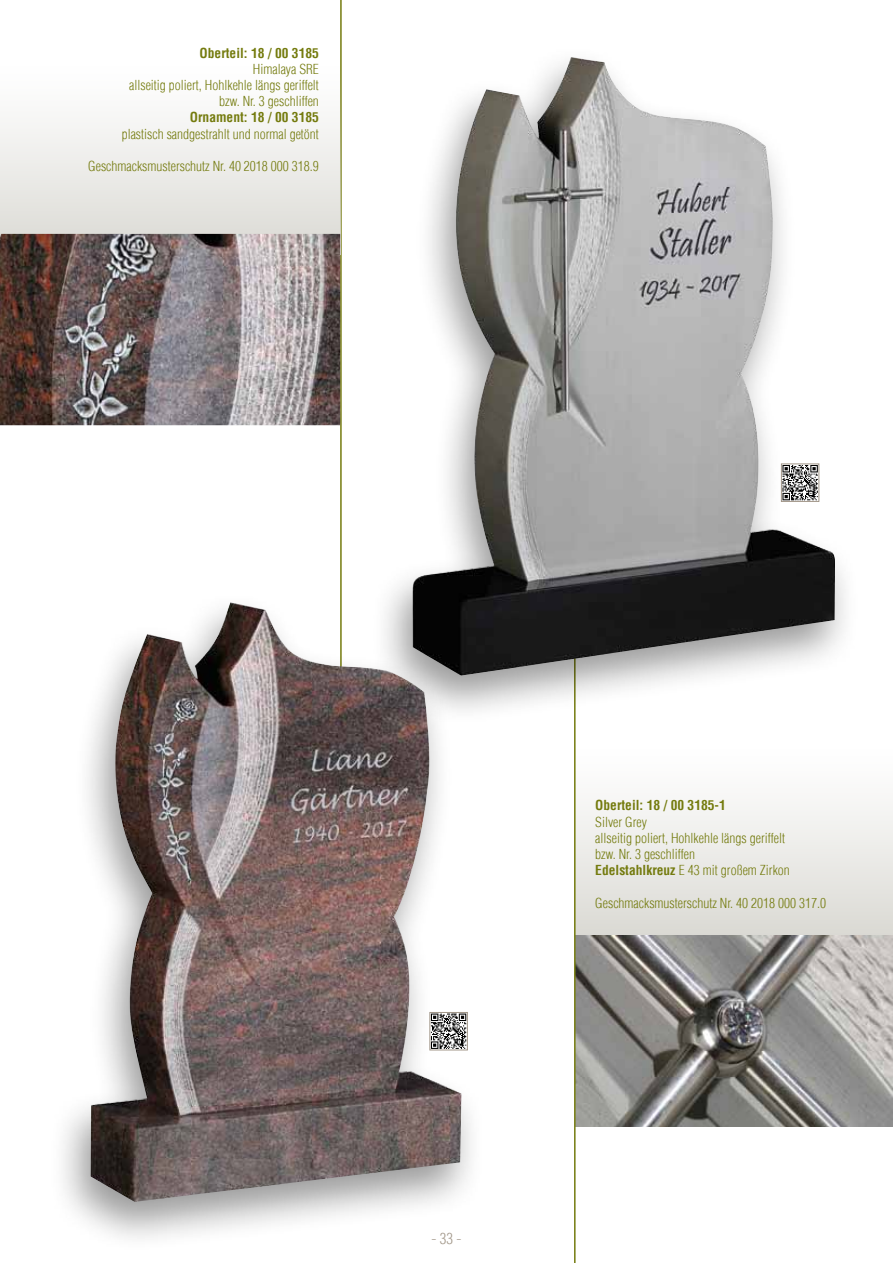
<style>
.page{position:relative;width:893px;height:1263px;background:#fff}
.page>*{position:absolute;margin:0;border:0;box-sizing:border-box;transform-origin:0 0}
.t1{font:300 condensed 15px "Helvetica LT";color:#a19688}
.t2{font:300 condensed 13.5px/16.2px "Helvetica LT";color:#747b0e}
.t3{font:700 condensed 13.5px "Helvetica LT";color:#747b0e}
.s1{font-weight:700}
</style>
<div class="page">
<div style="left:574px;top:748px;width:319px;height:189px;background:linear-gradient(to bottom,#fff,#dbdad4)"></div>
<img style="left:576px;top:935px;width:317px;height:192px">
<hr style="left:574px;top:592px;width:2px;height:671px;background:#747b0e">
<hr style="left:340px;top:0;width:2px;height:742px;background:#747b0e">
<div style="left:371px;top:46px;width:489px;height:681px;background:#000;opacity:.4"></div>
<img style="left:412px;top:57px;width:423px;height:619px">
<svg style="left:783px;top:465px;width:34px;height:35px"></svg>
<div style="left:781px;top:463px;width:38px;height:39px;border:1px solid #a19688"></div>
<div style="left:48px;top:591px;width:437px;height:661px;background:#000;opacity:.4"></div>
<img style="left:91px;top:602px;width:370px;height:600px">
<svg style="left:431px;top:1014px;width:35px;height:34px"></svg>
<div style="left:429px;top:1012px;width:39px;height:38px;border:1px solid #a19688"></div>
<svg style="left:0;top:120px;width:340px;height:114px;fill:#ebeae7"></svg>
<img style="left:0;top:234px;width:340px;height:191px">
<p class="t3" style="left:200px;top:44px;width:121px">Oberteil: 18 / 00 3185</p>
<p class="t2" style="left:129px;top:61px;width:191px;text-align:right">Himalaya SRE<br>allseitig poliert, Hohlkehle längs geriffelt bzw. Nr. 3 geschliffen</p>
<p class="t3" style="left:190px;top:109px;width:131px">Ornament: 18 / 00 3185</p>
<p class="t2" style="left:122px;top:126px;width:199px">plastisch sandgestrahlt und normal getönt</p>
<p class="t2" style="left:88px;top:158px;width:232px">Geschmacksmusterschutz Nr. 40 2018 000 318.9</p>
<p class="t1" style="left:431px;top:1230px;width:31px">- 33 -</p>
<p class="t3" style="left:595px;top:797px;width:132px">Oberteil: 18 / 00 3185-1</p>
<p class="t2" style="left:595px;top:813px;width:196px">Silver Grey<br>allseitig poliert, Hohlkehle längs geriffelt bzw. Nr. 3 geschliffen<br><span class="s1">Edelstahlkreuz</span> E 43 mit großem Zirkon</p>
<p class="t2" style="left:595px;top:894px;width:232px">Geschmacksmusterschutz Nr. 40 2018 000 317.0</p>
</div>
